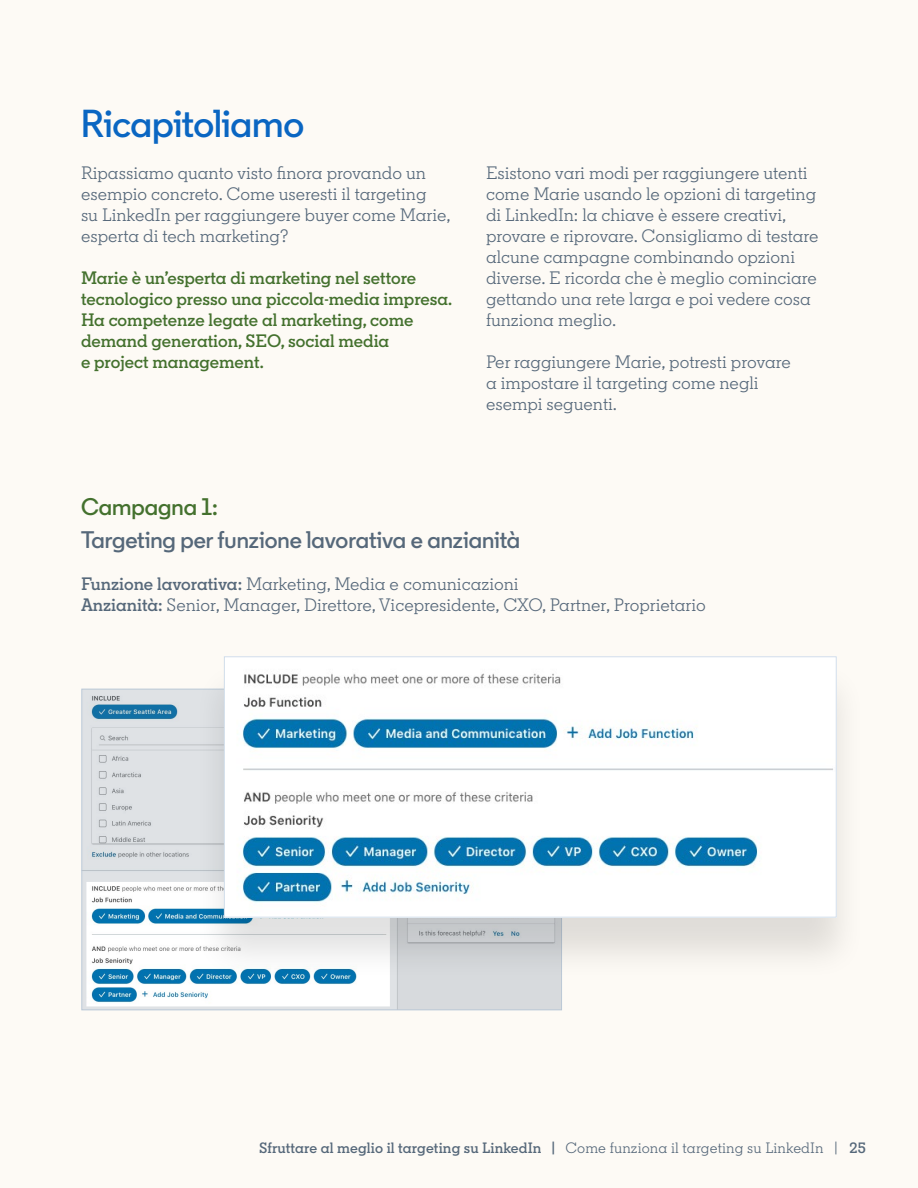
<style>
.page{position:relative;width:918px;height:1188px;background:#fdfaf5}
.page>*{position:absolute;margin:0;border:0;box-sizing:border-box;transform-origin:0 0}
.t1{font:600 39px "Community";letter-spacing:-.01em;color:#0a66c2}
.t2{font:600 24px "Community";color:#56687a}
.t3{font:600 24px "Community";color:#44712e}
.t4{font:18px/21px "Community Slab";color:#56687a}
.t5{font:600 18px/21px "Community Slab";color:#44712e}
.t6{font:600 15px "Community Slab";letter-spacing:.01em;color:#56687a}
.s1{font-weight:600}
.s2{font-weight:400}
</style>
<div class="page">
<svg style="left:81px;top:689px;width:481px;height:321px;fill:#dfe2e5"></svg>
<div style="left:194px;top:660px;width:673px;height:321px;background:#000;opacity:.12"></div>
<img style="left:226px;top:660px;width:609px;height:256px">
<div style="left:224px;top:656px;width:613px;height:262px;border:1px solid #d1ddea"></div>
<h1 class="t1" style="left:81px;top:100px;width:225px">Ricapitoliamo</h1>
<p class="t4" style="left:81px;top:163px;width:371px">Ripassiamo quanto visto finora provando un esempio concreto. Come useresti il targeting<br>su LinkedIn per raggiungere buyer come Marie, esperta di tech marketing?</p>
<p class="t5" style="left:81px;top:267px;width:373px">Marie è un’esperta di marketing nel settore tecnologico presso una piccola-media impresa.<br>Ha competenze legate al marketing, come demand generation, SEO, social media<br>e project management.</p>
<p class="t4" style="left:486px;top:162px;width:334px">Esistono vari modi per raggiungere utenti come Marie usando le opzioni di targeting di LinkedIn: la chiave è essere creativi, provare e riprovare. Consigliamo di testare alcune campagne combinando opzioni diverse. E ricorda che è meglio cominciare gettando una rete larga e poi vedere cosa funziona meglio.</p>
<p class="t4" style="left:486px;top:351px;width:306px">Per raggiungere Marie, potresti provare a impostare il targeting come negli esempi seguenti.</p>
<h2 class="t3" style="left:81px;top:491px;width:138px">Campagna 1:</h2>
<h2 class="t2" style="left:81px;top:525px;width:441px">Targeting per funzione lavorativa e anzianità</h2>
<p class="t4" style="left:81px;top:574px;width:626px"><span class="s1">Funzione lavorativa:</span> Marketing, Media e comunicazioni<br><span class="s1">Anzianità:</span> Senior, Manager, Direttore, Vicepresidente, CXO, Partner, Proprietario</p>
<p class="t6" style="left:259px;top:1138px;width:609px">Sfruttare al meglio il targeting su LinkedIn | <span class="s2">Come funziona il targeting su LinkedIn |</span> 25</p>
</div>
